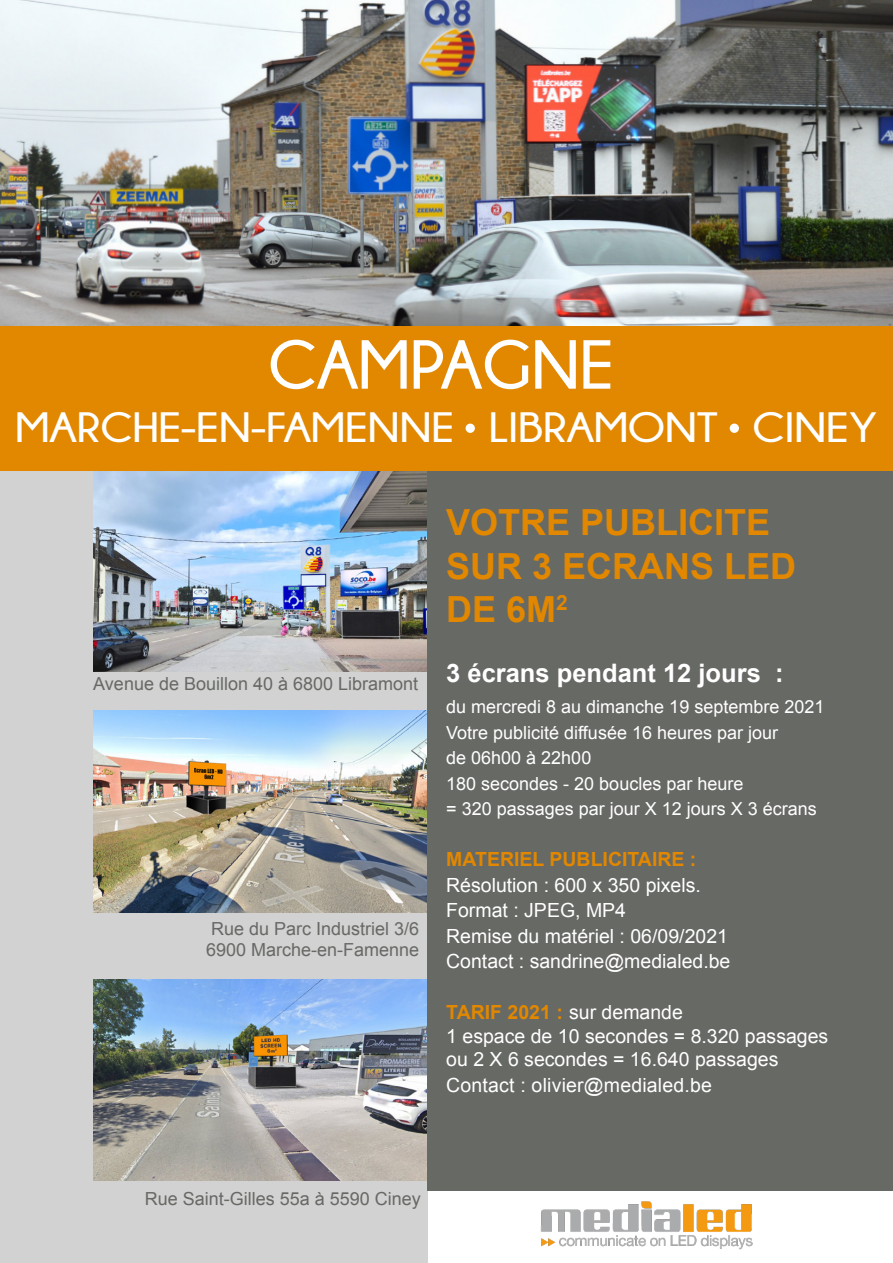
<style>
.page{position:relative;width:893px;height:1263px;background:#fff}
.page>*{position:absolute;margin:0;border:0;box-sizing:border-box;transform-origin:0 0}
.t1{font:700 69px "Champagne&Limousines";color:#fff}
.t2{font:700 42.3px "Champagne&Limousines";color:#fff;scale:1.1 1}
.t3{font:700 36px/43.2px "Arial";color:#e18700}
.t4{font:700 25.5px "Arial";color:#fff}
.t5{font:19.5px/25.5px "Arial";color:#fff}
.t6{font:700 19.5px "Arial";color:#e18700}
.t7{font:18px/25.5px "Arial";color:#fff}
.t8{font:18px/21.6px "Arial";color:#676965}
.s1{font-weight:700;color:#e18700}
</style>
<div class="page">
<div style="left:0;top:455px;width:427px;height:808px;background:#d1d2d1"></div>
<div style="left:427px;top:450px;width:466px;height:741px;background:#676965"></div>
<img style="left:0;top:0;width:893px;height:326px">
<img style="left:94px;top:470px;width:333px;height:201px">
<div style="left:0;top:326px;width:893px;height:144px;background:#e18700"></div>
<img style="left:540px;top:1201px;width:213px;height:49px">
<div style="left:466px;top:424px;width:9px;height:9px;background:#fff;border-radius:50%"></div>
<div style="left:730px;top:424px;width:9px;height:9px;background:#fff;border-radius:50%"></div>
<img style="left:94px;top:711px;width:333px;height:201px">
<img style="left:94px;top:979px;width:333px;height:201px">
<h1 class="t1" style="left:268px;top:327px;width:348px">CAMPAGNE</h1>
<h2 class="t2" style="left:15px;top:404px;width:785px">MARCHE-EN-FAMENNE LIBRAMONT CINEY</h2>
<p class="t8" style="left:93px;top:673px;width:326px">Avenue de Bouillon 40 à 6800 Libramont</p>
<p class="t8" style="left:206px;top:918px;width:215px">Rue du Parc Industriel 3/6<br>6900 Marche-en-Famenne</p>
<h3 class="t3" style="left:446px;top:502px;width:352px">VOTRE PUBLICITE<br>SUR 3 ECRANS LED<br>DE 6M<sup>2</sup></h3>
<h3 class="t4" style="left:446px;top:656px;width:339px">3 écrans pendant 12 jours :</h3>
<p class="t7" style="left:446px;top:694px;width:380px">du mercredi 8 au dimanche 19 septembre 2021<br>Votre publicité diffusée 16 heures par jour<br>de 06h00 à 22h00<br>180 secondes - 20 boucles par heure<br>= 320 passages par jour X 12 jours X 3 écrans</p>
<p class="t6" style="left:446px;top:847px;width:252px">MATERIEL PUBLICITAIRE :</p>
<p class="t5" style="left:446px;top:872px;width:286px">Résolution : 600 x 350 pixels.<br>Format : JPEG, MP4<br>Remise du matériel : 06/09/2021<br>Contact : sandrine@medialed.be</p>
<p class="t5" style="left:446px;top:1001px;width:384px;line-height:23.4px"><span class="s1">TARIF 2021 :</span> sur demande<br>1 espace de 10 secondes = 8.320 passages ou 2 X 6 secondes = 16.640 passages</p>
<p class="t5" style="left:446px;top:1072px;width:267px">Contact : olivier@medialed.be</p>
<p class="t8" style="left:145px;top:1188px;width:278px">Rue Saint-Gilles 55a à 5590 Ciney</p>
</div>
